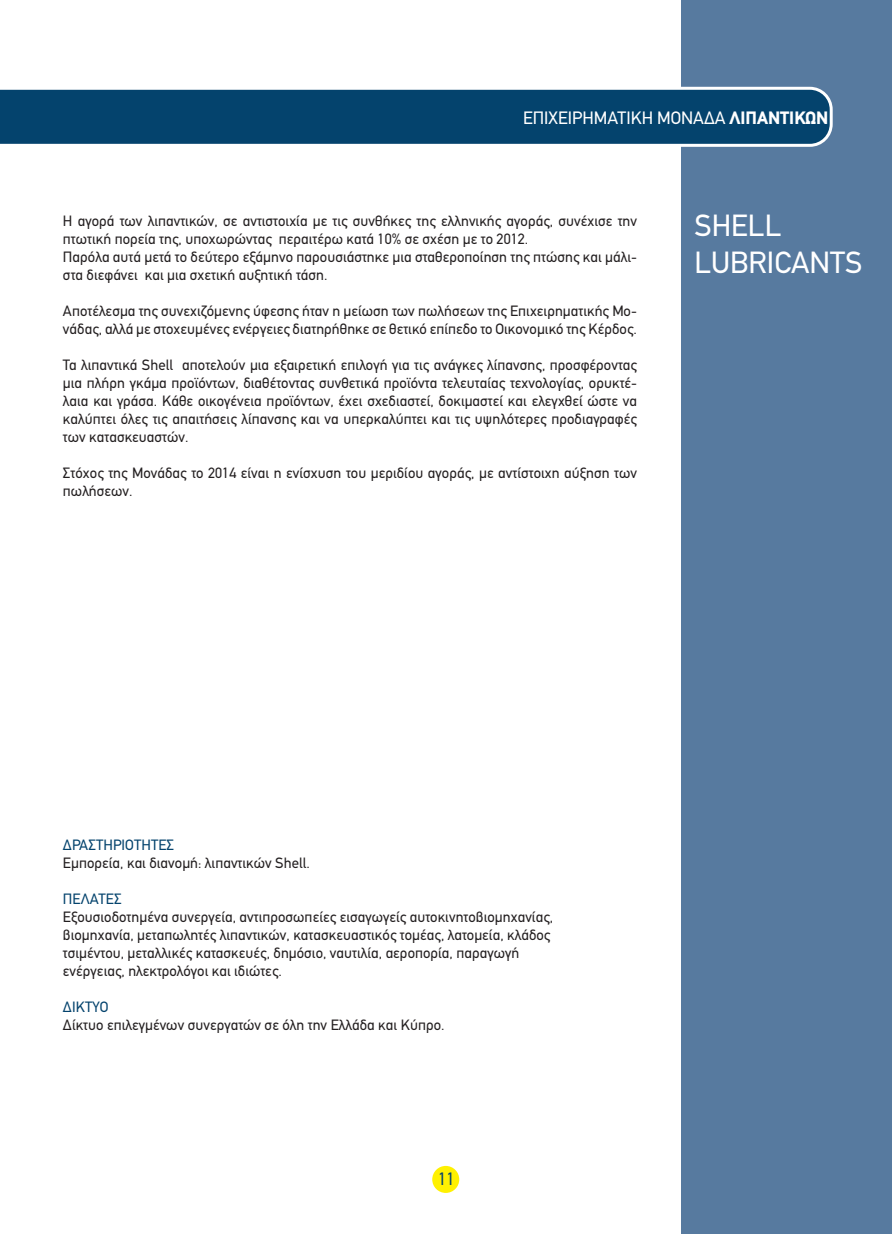
<style>
.page{position:relative;width:893px;height:1234px;background:#fff}
.page>*{position:absolute;margin:0;border:0;box-sizing:border-box;transform-origin:0 0}
.t1{font:30.75px/36.9px "PF Din Text";color:#fff}
.t2{font:18px "PF Din Text";color:#fff}
.t3{font:18px "PF Din Text";color:#04436d}
.t4{font:15px/18px "PF Din Text";letter-spacing:.005em;color:#231f20}
.t5{font:15px "PF Din Text";letter-spacing:.005em;color:#04436d}
.s1{font-weight:900}
</style>
<div class="page">
<div style="left:432px;top:1165px;width:27px;height:27px;background:#fff101;border-radius:50%"></div>
<div style="left:682px;top:0;width:210px;height:1233px;background:#577a9f"></div>
<svg style="left:0;top:87px;width:833px;height:60px;background:#1d567c"></svg>
<p class="t2" style="left:523px;top:107px;width:228px">ΕΠΙΧΕΙΡΗΜΑΤΙΚΗ ΜΟΝΑΔΑ <span class="s1">Λιπαντικών</span></p>
<p class="t4" style="left:63px;top:212px;width:576px">Η αγορά των λιπαντικών, σε αντιστοιχία με τις συνθήκες της ελληνικής αγοράς, συνέχισε την πτωτική πορεία της, υποχωρώντας περαιτέρω κατά 10% σε σχέση με το 2012.<br>Παρόλα αυτά μετά το δεύτερο εξάμηνο παρουσιάστηκε μια σταθεροποίηση της πτώσης και μάλι&shy;στα διεφάνει και μια σχετική αυξητική τάση.</p>
<p class="t4" style="left:63px;top:302px;width:576px">Αποτέλεσμα της συνεχιζόμενης ύφεσης ήταν η μείωση των πωλήσεων της Επιχειρηματικής Μο&shy;νάδας, αλλά με στοχευμένες ενέργειες διατηρήθηκε σε θετικό επίπεδο το Οικονομικό της Κέρδος.</p>
<p class="t4" style="left:63px;top:356px;width:576px;text-align:justify">Τα λιπαντικά Shell αποτελούν μια εξαιρετική επιλογή για τις ανάγκες λίπανσης, προσφέροντας μια πλήρη γκάμα προϊόντων, διαθέτοντας συνθετικά προϊόντα τελευταίας τεχνολογίας, ορυκτέ&shy;λαια και γράσα. Κάθε οικογένεια προϊόντων, έχει σχεδιαστεί, δοκιμαστεί και ελεγχθεί ώστε να καλύπτει όλες τις απαιτήσεις λίπανσης και να υπερκαλύπτει και τις υψηλότερες προδιαγραφές των κατασκευαστών.</p>
<p class="t4" style="left:63px;top:464px;width:575px">Στόχος της Μονάδας το 2014 είναι η ενίσχυση του μεριδίου αγοράς, με αντίστοιχη αύξηση των πωλήσεων.</p>
<h1 class="t1" style="left:694px;top:207px;width:169px">SHELL<br>LUBRICANTS</h1>
<p class="t5" style="left:63px;top:836px;width:113px">ΔPAΣTHPIOTHTEΣ</p>
<p class="t4" style="left:63px;top:854px;width:248px">Εμπορεία, και διανομή: λιπαντικών Shell.</p>
<p class="t5" style="left:63px;top:890px;width:60px">ΠΕΛΑΤΕΣ</p>
<p class="t4" style="left:63px;top:908px;width:492px">Εξουσιοδοτημένα συνεργεία, αντιπροσωπείες εισαγωγείς αυτοκινητοβιομηχανίας, βιομηχανία, μεταπωλητές λιπαντικών, κατασκευαστικός τομέας, λατομεία, κλάδος τσιμέντου, μεταλλικές κατασκευές, δημόσιο, ναυτιλία, αεροπορία, παραγωγή ενέργειας, ηλεκτρολόγοι και ιδιώτες.</p>
<p class="t5" style="left:63px;top:998px;width:47px">ΔΙΚΤΥΟ</p>
<p class="t4" style="left:63px;top:1016px;width:383px">Δίκτυο επιλεγμένων συνεργατών σε όλη την Ελλάδα και Κύπρο.</p>
<p class="t3" style="left:438px;top:1167px;width:18px">11</p>
</div>
